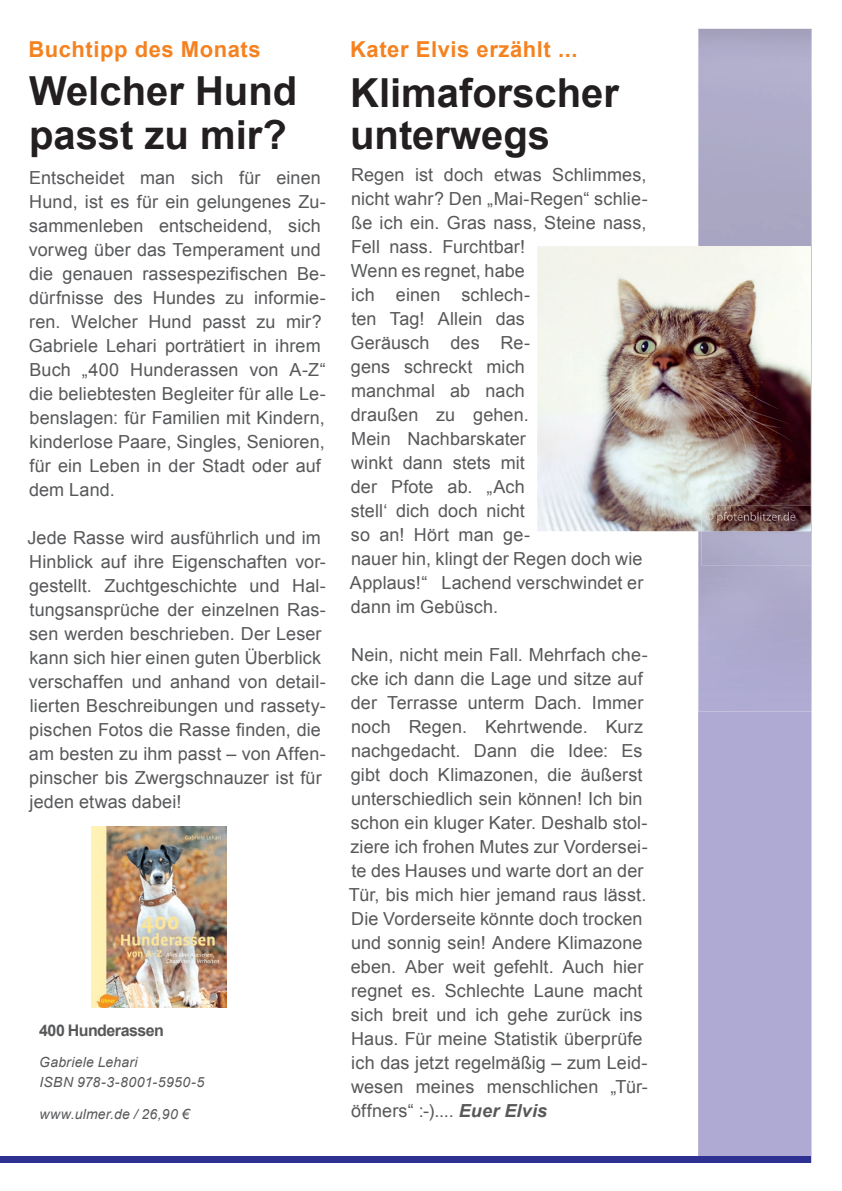
<style>
.page{position:relative;width:842px;height:1191px;background:#fff}
.page>*{position:absolute;margin:0;border:0;box-sizing:border-box;transform-origin:0 0}
.t1{font:700 40px/44px "Arial";color:#231f20}
.t2{font:700 22px "Arial";letter-spacing:.025em;color:#f58220}
.t3{font:18px/24px "Arial";letter-spacing:.005em;color:#57585a}
.t4{font:700 16px "Arial";letter-spacing:-.03em;color:#57585a}
.t5{font:italic 14px/20px "Arial";letter-spacing:.015em;color:#57585a}
.s1{font-weight:700;font-style:italic}
</style>
<div class="page">
<div style="left:698px;top:711px;width:113px;height:446px;background:#afaad3"></div>
<div style="left:0;top:1157px;width:811px;height:6px;background:#2e3092"></div>
<img style="left:698px;top:28px;width:113px;height:683px">
<img style="left:537px;top:246px;width:274px;height:285px">
<img style="left:91px;top:826px;width:135px;height:181px">
<img style="left:702px;top:506px;width:110px;height:60px">
<img style="left:702px;top:506px;width:109px;height:25px">
<img style="left:706px;top:512px;width:89px;height:11px">
<p class="t2" style="left:28px;top:35px;width:234px">Buchtipp des Monats</p>
<p class="t2" style="left:350px;top:35px;width:229px">Kater Elvis erzählt ...</p>
<h1 class="t1" style="left:29px;top:70px;width:270px">Welcher Hund passt zu mir?</h1>
<h1 class="t1" style="left:350px;top:73px;width:270px;line-height:42px">Klimaforscher unterwegs</h1>
<p class="t3" style="left:29px;top:166px;width:299px">Entscheidet man sich für einen<br>Hund, ist es für ein gelungenes Zu&shy;sammenleben entscheidend, sich vorweg über das Temperament und die genauen rassespezifischen Be&shy;dürfnisse des Hundes zu informie&shy;ren. Welcher Hund passt zu mir?<br>Gabriele Lehari porträtiert in ihrem<br>Buch „400 Hunderassen von A-Z“ die beliebtesten Begleiter für alle Le&shy;benslagen: für Familien mit Kindern, kinderlose Paare, Singles, Senioren, für ein Leben in der Stadt oder auf dem Land.</p>
<p class="t3" style="left:27px;top:526px;width:300px">Jede Rasse wird ausführlich und im Hinblick auf ihre Eigenschaften vor&shy;gestellt. Zuchtgeschichte und Hal&shy;tungsansprüche der einzelnen Ras&shy;sen werden beschrieben. Der Leser kann sich hier einen guten Überblick verschaffen und anhand von detail&shy;lierten Beschreibungen und rassety&shy;pischen Fotos die Rasse finden, die am besten zu ihm passt – von Affen&shy;pinscher bis Zwergschnauzer ist für jeden etwas dabei!</p>
<p class="t4" style="left:39px;top:1019px;width:126px">400 Hunderassen</p>
<p class="t5" style="left:39px;top:1052px;width:167px">Gabriele Lehari<br>ISBN 978-3-8001-5950-5</p>
<p class="t5" style="left:39px;top:1103px;width:152px">www.ulmer.de / 26,90 €</p>
<p class="t3" style="left:350px;top:163px;width:299px">Regen ist doch etwas Schlimmes, nicht wahr? Den „Mai-Regen“ schlie&shy;ße ich ein. Gras nass, Steine nass,<br>Fell nass. Furchtbar!<br>Wenn es regnet, habe<br>ich einen schlech-<br>ten Tag! Allein das<br>Geräusch des Re-<br>gens schreckt mich<br>manchmal ab nach<br>draußen zu gehen.<br>Mein Nachbarskater<br>winkt dann stets mit<br>der Pfote ab. „Ach<br>stell‘ dich doch nicht<br>so an! Hört man ge-<br>nauer hin, klingt der Regen doch wie<br>Applaus!“ Lachend verschwindet er dann im Gebüsch.</p>
<p class="t3" style="left:349px;top:643px;width:300px">Nein, nicht mein Fall. Mehrfach che&shy;cke ich dann die Lage und sitze auf der Terrasse unterm Dach. Immer noch Regen. Kehrtwende. Kurz nachgedacht. Dann die Idee: Es gibt doch Klimazonen, die äußerst unterschiedlich sein können! Ich bin schon ein kluger Kater. Deshalb stol&shy;ziere ich frohen Mutes zur Vordersei&shy;te des Hauses und warte dort an der Tür, bis mich hier jemand raus lässt.<br>Die Vorderseite könnte doch trocken und sonnig sein! Andere Klimazone eben. Aber weit gefehlt. Auch hier regnet es. Schlechte Laune macht sich breit und ich gehe zurück ins Haus. Für meine Statistik überprüfe ich das jetzt regelmäßig – zum Leid&shy;wesen meines menschlichen „Tür&shy;öffners“ :-).... <span class="s1">Euer Elvis</span></p>
</div>
